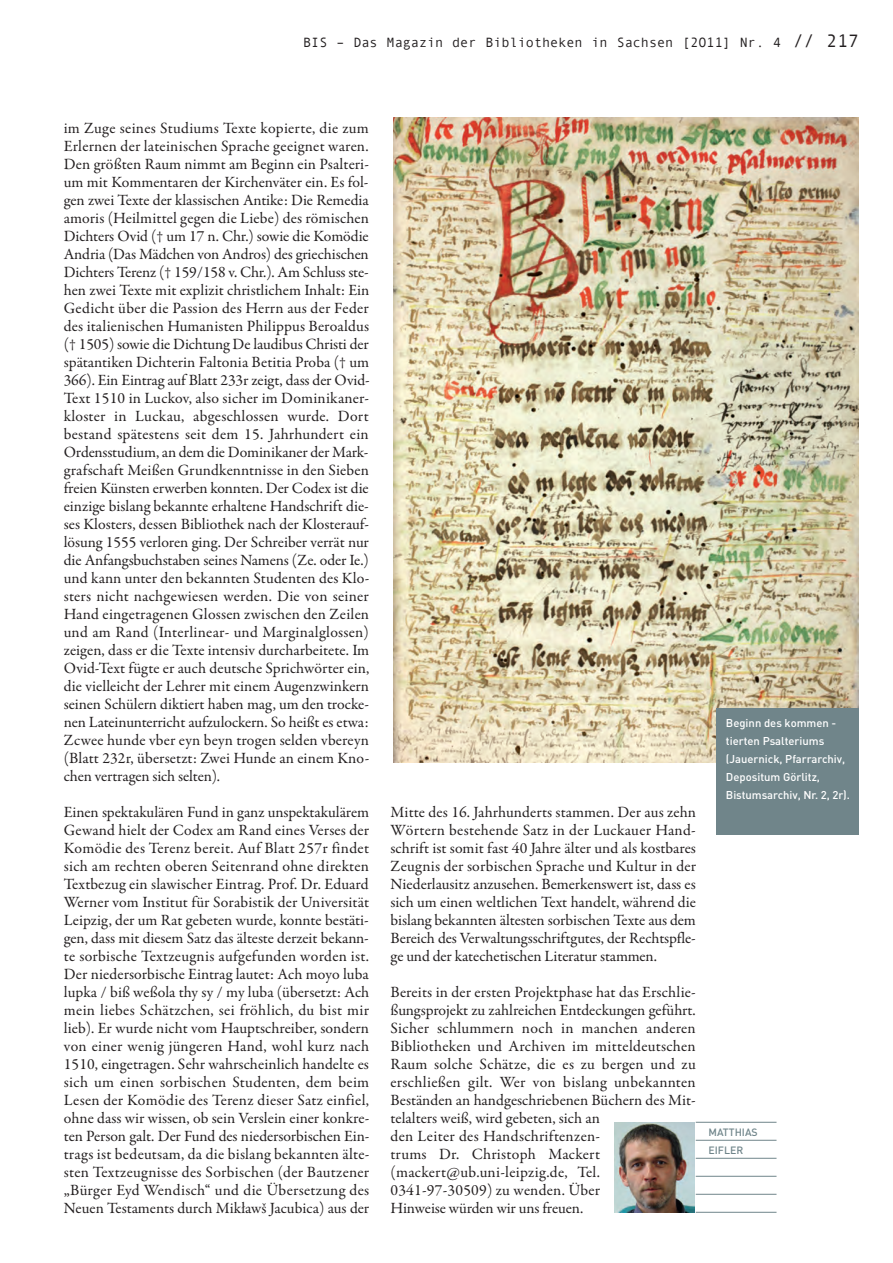
<style>
.page{position:relative;width:893px;height:1263px;background:#fff}
.page>*{position:absolute;margin:0;border:0;box-sizing:border-box;transform-origin:0 0}
.t1{font:15.75px/18px "Garamond Premr Pro";letter-spacing:.005em;color:#231f20;text-align:justify}
.t2{font:13.5px "Andale Mono";color:#231f20}
.t3{font:500 11.25px/18px "DIN";color:#fff}
.t4{font:500 10.5px/18px "DIN";color:#70858a}
.s1{font-size:18px}
</style>
<div class="page">
<hr style="left:696px;top:1122px;width:80px;height:1px;background:#70858a">
<hr style="left:696px;top:1140px;width:80px;height:1px;background:#70858a">
<hr style="left:696px;top:1158px;width:80px;height:1px;background:#70858a">
<hr style="left:696px;top:1176px;width:80px;height:1px;background:#70858a">
<hr style="left:696px;top:1194px;width:80px;height:1px;background:#70858a">
<hr style="left:696px;top:1212px;width:80px;height:1px;background:#70858a">
<img style="left:615px;top:1122px;width:80px;height:91px">
<img style="left:393px;top:117px;width:466px;height:645px">
<div style="left:717px;top:708px;width:142px;height:127px;background:#70858a"></div>
<p class="t2" style="left:303px;top:34px;width:557px">BIS – Das Magazin der Bibliotheken in Sachsen [2O11] Nr. 4 <span class="s1">// 217</span></p>
<p class="t1" style="left:64px;top:120px;width:307px">im Zuge seines Studiums Texte kopierte, die zum Erlernen der lateinischen Sprache geeignet waren.<br>Den größten Raum nimmt am Beginn ein Psalteri&shy;um mit Kommentaren der Kirchenväter ein. Es fol&shy;gen zwei Texte der klassischen Antike: Die Remedia amoris (Heilmittel gegen die Liebe) des römischen Dichters Ovid († um 17 n. Chr.) sowie die Komödie Andria (Das Mädchen von Andros) des griechischen Dichters Terenz († 159/158 v. Chr.). Am Schluss ste&shy;hen zwei Texte mit explizit christlichem Inhalt: Ein Gedicht über die Passion des Herrn aus der Feder des italienischen Humanisten Philippus Beroaldus († 1505) sowie die Dichtung De laudibus Christi der spätantiken Dichterin Faltonia Betitia Proba († um 366). Ein Eintrag auf Blatt 233r zeigt, dass der Ovid-Text 1510 in Luckov, also sicher im Dominikaner&shy;kloster in Luckau, abgeschlossen wurde. Dort bestand spätestens seit dem 15. Jahrhundert ein Ordensstudium, an dem die Dominikaner der Mark&shy;grafschaft Meißen Grundkenntnisse in den Sieben freien Künsten erwerben konnten. Der Codex ist die einzige bislang bekannte erhaltene Handschrift die&shy;ses Klosters, dessen Bibliothek nach der Klosterauf&shy;lösung 1555 verloren ging. Der Schreiber verrät nur die Anfangsbuchstaben seines Namens (Ze. oder Ie.) und kann unter den bekannten Studenten des Klo&shy;sters nicht nachgewiesen werden. Die von seiner Hand eingetragenen Glossen zwischen den Zeilen und am Rand (Interlinear- und Marginalglossen) zeigen, dass er die Texte intensiv durcharbeitete. Im Ovid-Text fügte er auch deutsche Sprichwörter ein, die vielleicht der Lehrer mit einem Augenzwinkern seinen Schülern diktiert haben mag, um den trocke&shy;nen Lateinunterricht aufzulockern. So heißt es etwa:<br>Zcwee hunde vber eyn beyn trogen selden vbereyn (Blatt 232r, übersetzt: Zwei Hunde an einem Kno&shy;chen vertragen sich selten).</p>
<p class="t1" style="left:64px;top:804px;width:307px">Einen spektakulären Fund in ganz unspektakulärem Gewand hielt der Codex am Rand eines Verses der Komödie des Terenz bereit. Auf Blatt 257r findet sich am rechten oberen Seitenrand ohne direkten Textbezug ein slawischer Eintrag. Prof. Dr. Eduard Werner vom Institut für Sorabistik der Universität Leipzig, der um Rat gebeten wurde, konnte bestäti&shy;gen, dass mit diesem Satz das älteste derzeit bekann&shy;te sorbische Textzeugnis aufgefunden worden ist.<br>Der niedersorbische Eintrag lautet: Ach moyo luba lupka / biß weßola thy sy / my luba (übersetzt: Ach mein liebes Schätzchen, sei fröhlich, du bist mir lieb). Er wurde nicht vom Hauptschreiber, sondern von einer wenig jüngeren Hand, wohl kurz nach 1510, eingetragen. Sehr wahrscheinlich handelte es sich um einen sorbischen Studenten, dem beim Lesen der Komödie des Terenz dieser Satz einfiel, ohne dass wir wissen, ob sein Verslein einer konkre&shy;ten Person galt. Der Fund des niedersorbischen Ein&shy;trags ist bedeutsam, da die bislang bekannten älte&shy;sten Textzeugnisse des Sorbischen (der Bautzener „Bürger Eyd Wendisch“ und die Übersetzung des Neuen Testaments durch Mikławš Jacubica) aus der</p>
<p class="t1" style="left:390px;top:804px;width:307px">Mitte des 16. Jahrhunderts stammen. Der aus zehn Wörtern bestehende Satz in der Luckauer Hand&shy;schrift ist somit fast 40 Jahre älter und als kostbares Zeugnis der sorbischen Sprache und Kultur in der Niederlausitz anzusehen. Bemerkenswert ist, dass es sich um einen weltlichen Text handelt, während die bislang bekannten ältesten sorbischen Texte aus dem Bereich des Verwaltungsschriftgutes, der Rechtspfle&shy;ge und der katechetischen Literatur stammen.</p>
<p class="t1" style="left:390px;top:984px;width:307px;text-align:left">Bereits in der ersten Projektphase hat das Erschlie&shy;ßungsprojekt zu zahlreichen Entdeckungen geführt.<br>Sicher schlummern noch in manchen anderen Bibliotheken und Archiven im mitteldeutschen Raum solche Schätze, die es zu bergen und zu erschließen gilt. Wer von bislang unbekannten Beständen an handgeschriebenen Büchern des Mit&shy;telalters weiß, wird gebeten, sich an<br>den Leiter des Handschriftenzen-<br>trums Dr. Christoph Mackert (mackert@ub.uni-leipzig.de, Tel.<br>0341-97-30509) zu wenden. Über<br>Hinweise würden wir uns freuen.</p>
<p class="t3" style="left:726px;top:715px;width:126px">Beginn des kommen - tierten Psalteriums (Jauernick, Pfarrarchiv,<br>Depositum Görlitz,<br>Bistumsarchiv, Nr. 2, 2r).</p>
<p class="t4" style="left:708px;top:1124px;width:51px">MATTHIAS<br>EIFLER</p>
</div>
